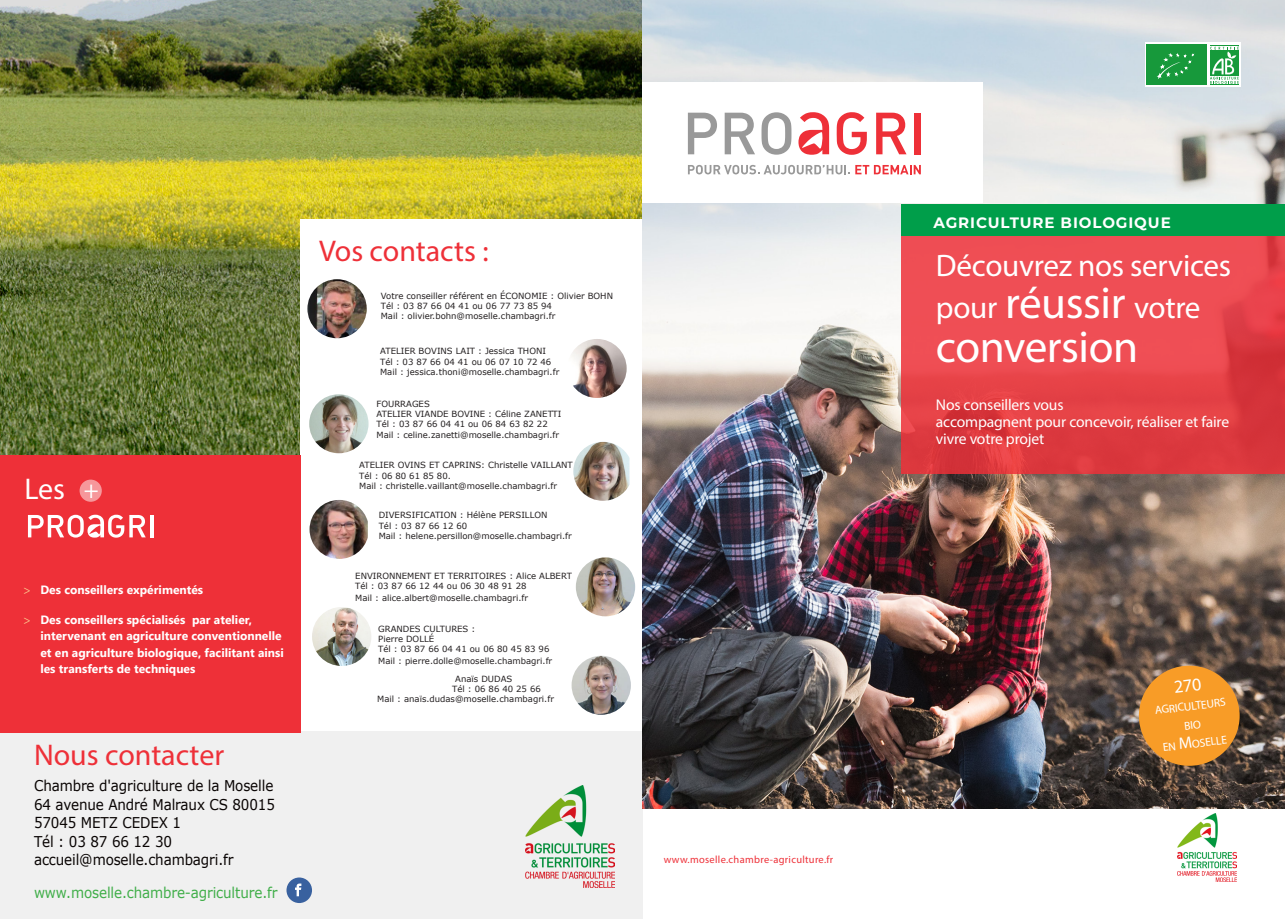
<style>
.page{position:relative;width:1285px;height:919px;background:#fff}
.page>*{position:absolute;margin:0;border:0;box-sizing:border-box;transform-origin:0 0}
.t1{font:45.15px "Myriad Pro";letter-spacing:-.01em;color:#fff}
.t2{font:31.2px/42.2px "Myriad Pro";letter-spacing:-.01em;color:#fff}
.t3{font:30px "Myriad Pro";color:#ee3038}
.t4{font:30px "Myriad Pro";color:#fff}
.t5{font:25.05px "Myriad Pro";color:#fff}
.t6{font:15.6px/17.2px "Myriad Pro";letter-spacing:-.01em;color:#fff}
.t7{font:700 15px "Montserrat";letter-spacing:.06em;color:#fff}
.t8{font:14.85px "Verdana";letter-spacing:-.01em;color:#080302;scale:.91 1}
.t9{font:14.85px "Verdana";letter-spacing:-.01em;color:#40ae49;scale:.91 1}
.t10{font:700 12px/16.5px "Segoe UI";color:#fff}
.t11{font:11.55px "Myriad Pro";color:#fff}
.t12{font:10.5px "Myriad Pro";letter-spacing:.03em;color:#ee3038}
.t13{font:8.55px "Verdana";color:#231f20}
.s1{font-family:"Myriad Pro";font-weight:400;color:#fdcb8f}
.s2{font-size:45.15px}
.s3{font-size:16.5px}
</style>
<div class="page">
<img style="left:0;top:0;width:642px;height:455px">
<div style="left:300px;top:220px;width:346px;height:470px;background:#fff"></div>
<div style="left:0;top:731px;width:642px;height:187px;background:#f0f0f0"></div>
<div style="left:0;top:455px;width:300px;height:278px;background:#ee3038"></div>
<img style="left:307px;top:279px;width:60px;height:59px;border-radius:30px">
<div style="left:80px;top:479px;width:22px;height:22px;background:#f6979b;border-radius:50%"></div>
<hr style="left:150px;top:515px;width:3px;height:22px;background:#fff">
<svg style="left:28px;top:514px;width:118px;height:23px"></svg>
<img style="left:642px;top:0;width:642px;height:808px">
<svg style="left:901px;top:236px;width:383px;height:237px;background:#e7444b"></svg>
<div style="left:642px;top:83px;width:340px;height:120px;background:#fff"></div>
<svg style="left:836px;top:112px;width:30px;height:43px"></svg>
<svg style="left:688px;top:165px;width:232px;height:9px"></svg>
<svg style="left:687px;top:113px;width:30px;height:41px"></svg>
<svg style="left:724px;top:113px;width:31px;height:41px"></svg>
<svg style="left:761px;top:112px;width:30px;height:43px"></svg>
<svg style="left:876px;top:113px;width:30px;height:41px"></svg>
<div style="left:914px;top:113px;width:6px;height:41px;background:#ee3038"></div>
<svg style="left:798px;top:112px;width:31px;height:43px"></svg>
<div style="left:900px;top:204px;width:384px;height:32px;background:#009e4a"></div>
<svg style="left:1144px;top:43px;width:96px;height:44px"></svg>
<svg style="left:1209px;top:45px;width:29px;height:40px"></svg>
<div style="left:1146px;top:45px;width:60px;height:40px;background:#17993b"></div>
<svg style="left:1157px;top:53px;width:37px;height:26px"></svg>
<img style="left:1177px;top:813px;width:59px;height:67px">
<div style="left:1138px;top:665px;width:101px;height:100px;background:#f89c27;border-radius:50%"></div>
<div style="left:286px;top:877px;width:26px;height:25px;background:#39619f;border-radius:50%"></div>
<svg style="left:295px;top:883px;width:6px;height:13px"></svg>
<svg style="left:583px;top:781px;width:108px;height:137px"></svg>
<img style="left:525px;top:785px;width:89px;height:102px">
<img style="left:567px;top:339px;width:59px;height:59px;border-radius:30px">
<img style="left:309px;top:394px;width:59px;height:59px;border-radius:30px">
<img style="left:573px;top:441px;width:56px;height:59px">
<img style="left:309px;top:500px;width:59px;height:59px">
<img style="left:312px;top:607px;width:59px;height:59px;border-radius:30px">
<img style="left:571px;top:655px;width:59px;height:59px;border-radius:30px">
<img style="left:575px;top:557px;width:60px;height:59px;border-radius:30px">
<p class="t4" style="left:24px;top:470px;width:42px">Les</p>
<p class="t5" style="left:84px;top:474px;width:16px">+</p>
<p class="t10" style="left:23px;top:581px;width:181px"><span class="s1">&gt;</span> Des conseillers expérimentés</p>
<p class="t10" style="left:40px;top:610px;width:245px;text-indent:-17px"><span class="s1">&gt;</span> Des conseillers spécialisés par atelier, intervenant en agriculture conventionnelle et en agriculture biologique, facilitant ainsi les transferts de techniques</p>
<p class="t3" style="left:34px;top:736px;width:192px">Nous contacter</p>
<p class="t8" style="left:34px;top:775px;width:264px">Chambre d'agriculture de la Moselle</p>
<p class="t8" style="left:34px;top:793px;width:266px">64 avenue André Malraux CS 80015</p>
<p class="t8" style="left:34px;top:812px;width:163px">57045 METZ CEDEX 1</p>
<p class="t8" style="left:34px;top:830px;width:153px">Tél : 03 87 66 12 30</p>
<p class="t8" style="left:34px;top:849px;width:221px">accueil@moselle.chambagri.fr</p>
<p class="t9" style="left:34px;top:881px;width:269px">www.moselle.chambre-agriculture.fr</p>
<p class="t3" style="left:319px;top:232px;width:171px">Vos contacts :</p>
<p class="t13" style="left:381px;top:290px;width:234px">Votre conseiller référent en ÉCONOMIE : Olivier BOHN</p>
<p class="t13" style="left:381px;top:300px;width:173px">Tél : 03 87 66 04 41 ou 06 77 73 85 94</p>
<p class="t13" style="left:381px;top:310px;width:176px">Mail : olivier.bohn@moselle.chambagri.fr</p>
<p class="t13" style="left:380px;top:345px;width:167px">ATELIER BOVINS LAIT : Jessica THONI</p>
<p class="t13" style="left:380px;top:355px;width:173px">Tél : 03 87 66 04 41 ou 06 07 10 72 46</p>
<p class="t13" style="left:380px;top:366px;width:181px">Mail : jessica.thoni@moselle.chambagri.fr</p>
<p class="t13" style="left:376px;top:398px;width:55px">FOURRAGES</p>
<p class="t13" style="left:376px;top:408px;width:186px">ATELIER VIANDE BOVINE : Céline ZANETTI</p>
<p class="t13" style="left:376px;top:418px;width:173px">Tél : 03 87 66 04 41 ou 06 84 63 82 22</p>
<p class="t13" style="left:376px;top:428px;width:184px">Mail : celine.zanetti@moselle.chambagri.fr</p>
<p class="t13" style="left:359px;top:459px;width:215px">ATELIER OVINS ET CAPRINS: Christelle VAILLANT</p>
<p class="t13" style="left:359px;top:469px;width:93px">Tél : 06 80 61 85 80.</p>
<p class="t13" style="left:359px;top:480px;width:199px">Mail : christelle.vaillant@moselle.chambagri.fr</p>
<p class="t13" style="left:378px;top:509px;width:170px">DIVERSIFICATION : Hélène PERSILLON</p>
<p class="t13" style="left:378px;top:519px;width:90px">Tél : 03 87 66 12 60</p>
<p class="t13" style="left:378px;top:530px;width:195px">Mail : helene.persillon@moselle.chambagri.fr</p>
<p class="t13" style="left:355px;top:570px;width:218px">ENVIRONNEMENT ET TERRITOIRES : Alice ALBERT</p>
<p class="t13" style="left:355px;top:580px;width:173px">Tél : 03 87 66 12 44 ou 06 30 48 91 28</p>
<p class="t13" style="left:355px;top:592px;width:174px">Mail : alice.albert@moselle.chambagri.fr</p>
<p class="t13" style="left:378px;top:623px;width:99px">GRANDES CULTURES :</p>
<p class="t13" style="left:378px;top:633px;width:57px">Pierre DOLLÉ</p>
<p class="t13" style="left:378px;top:643px;width:173px">Tél : 03 87 66 04 41 ou 06 80 45 83 96</p>
<p class="t13" style="left:378px;top:655px;width:175px">Mail : pierre.dolle@moselle.chambagri.fr</p>
<p class="t13" style="left:455px;top:673px;width:58px">Anaïs DUDAS</p>
<p class="t13" style="left:452px;top:683px;width:90px">Tél : 06 86 40 25 66</p>
<p class="t13" style="left:377px;top:693px;width:178px">Mail : anaïs.dudas@moselle.chambagri.fr</p>
<p class="t12" style="left:663px;top:852px;width:171px">www.moselle.chambre-agriculture.fr</p>
<p class="t7" style="left:933px;top:212px;width:239px">AGRICULTURE BIOLOGIQUE</p>
<p class="t2" style="left:935px;top:244px;width:297px">Découvrez nos services pour <span class="s2">réussir</span> votre</p>
<p class="t1" style="left:935px;top:319px;width:204px">conversion</p>
<p class="t6" style="left:935px;top:395px;width:129px">Nos conseillers vous</p>
<p class="t6" style="left:935px;top:413px;width:295px">accompagnent pour concevoir, réaliser et faire vivre votre projet</p>
<p class="t11" style="left:1153px;top:703px;width:72px;rotate:-7deg">agriculteurs</p>
<p class="t11" style="left:1161px;top:740px;width:66px;rotate:-7deg">en <span class="s3">M</span>oselle</p>
</div>
